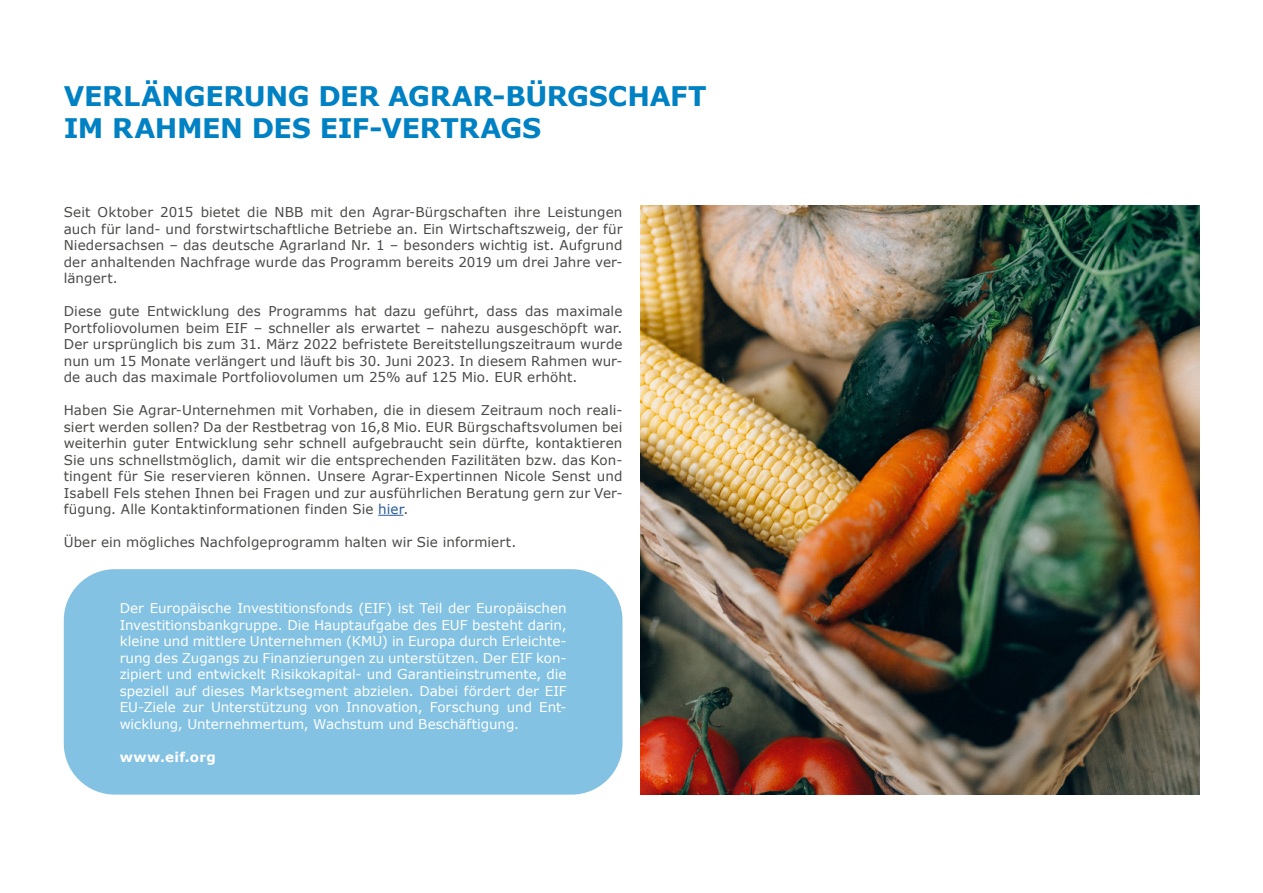
<style>
.page{position:relative;width:1263px;height:893px;background:#fff}
.page>*{position:absolute;margin:0;border:0;box-sizing:border-box;transform-origin:0 0}
.Headline{font:700 27px/32.4px "Verdana";letter-spacing:-.015em;color:#0081c3}
.Report_Fliesstext{font:13.5px/16.5px "Verdana";letter-spacing:.005em;color:#4a4a49;text-align:justify}
.Report_Fliesstext-2{font:13.5px/16.5px "Verdana";letter-spacing:-.005em;color:#fff;text-align:justify}
.Report_Fliesstext-3{font:700 13.5px "Verdana";letter-spacing:.03em;color:#fff}
.s1{color:#275b9b}
</style>
<div class="page">
<img style="left:640px;top:206px;width:559px;height:589px">
<svg style="left:378px;top:515px;width:25px;height:1px"></svg>
<div style="left:64px;top:569px;width:558px;height:226px;background:#83c2e2;border-radius:51px"></div>
<p class="Headline" style="left:64px;top:80px;width:644px">VERLÄNGERUNG DER AGRAR-BÜRGSCHAFT<br>IM RAHMEN DES EIF-VERTRAGS</p>
<p class="Report_Fliesstext" style="left:64px;top:204px;width:560px">Seit Oktober 2015 bietet die NBB mit den Agrar-Bürgschaften ihre Leistungen auch für land- und forstwirtschaftliche Betriebe an. Ein Wirtschaftszweig, der für Niedersachsen – das deutsche Agrarland Nr. 1 – besonders wichtig ist. Aufgrund der anhaltenden Nachfrage wurde das Programm bereits 2019 um drei Jahre ver&shy;längert.</p>
<p class="Report_Fliesstext" style="left:64px;top:303px;width:560px">Diese gute Entwicklung des Programms hat dazu geführt, dass das maximale Portfoliovolumen beim EIF – schneller als erwartet – nahezu ausgeschöpft war.<br>Der ursprünglich bis zum 31. März 2022 befristete Bereitstellungszeitraum wurde nun um 15 Monate verlängert und läuft bis 30. Juni 2023. In diesem Rahmen wur&shy;de auch das maximale Portfoliovolumen um 25% auf 125 Mio. EUR erhöht.</p>
<p class="Report_Fliesstext" style="left:64px;top:402px;width:560px">Haben Sie Agrar-Unternehmen mit Vorhaben, die in diesem Zeitraum noch reali&shy;siert werden sollen? Da der Restbetrag von 16,8 Mio. EUR Bürgschaftsvolumen bei weiterhin guter Entwicklung sehr schnell aufgebraucht sein dürfte, kontaktieren Sie uns schnellstmöglich, damit wir die entsprechenden Fazilitäten bzw. das Kon&shy;tingent für Sie reservieren können. Unsere Agrar-Expertinnen Nicole Senst und Isabell Fels stehen Ihnen bei Fragen und zur ausführlichen Beratung gern zur Ver&shy;fügung. Alle Kontaktinformationen finden Sie <span class="s1">hier</span>.</p>
<p class="Report_Fliesstext" style="left:64px;top:534px;width:454px">Über ein mögliches Nachfolgeprogramm halten wir Sie informiert.</p>
<p class="Report_Fliesstext-2" style="left:120px;top:600px;width:448px">Der Europäische Investitionsfonds (EIF) ist Teil der Europäischen Investitionsbankgruppe. Die Hauptaufgabe des EUF besteht darin, kleine und mittlere Unternehmen (KMU) in Europa durch Erleichte&shy;rung des Zugangs zu Finanzierungen zu unterstützen. Der EIF kon&shy;zipiert und entwickelt Risikokapital- und Garantieinstrumente, die speziell auf dieses Marktsegment abzielen. Dabei fördert der EIF EU-Ziele zur Unterstützung von Innovation, Forschung und Ent&shy;wicklung, Unternehmertum, Wachstum und Beschäftigung.</p>
<p class="Report_Fliesstext-3" style="left:120px;top:748px;width:98px">www.eif.org</p>
</div>
